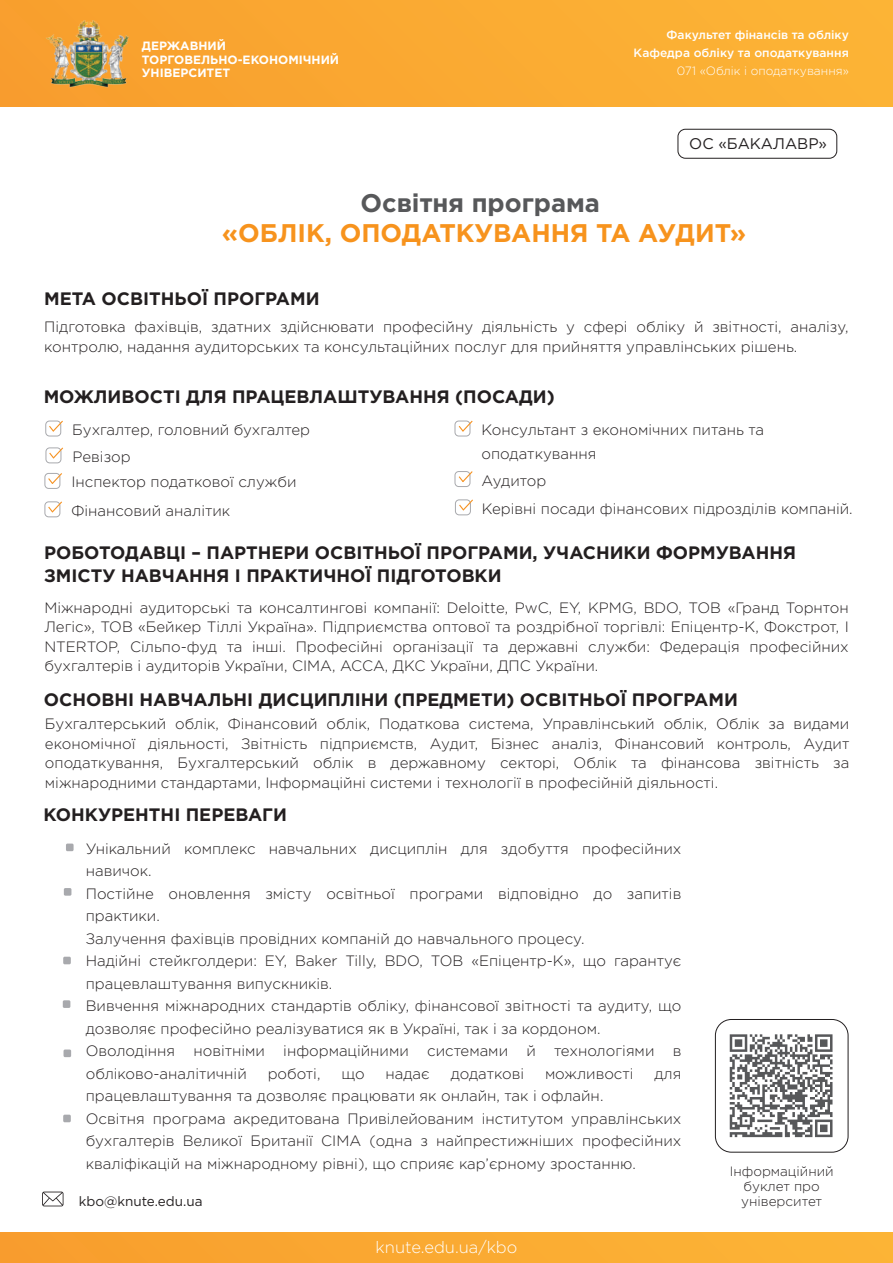
<style>
.page{position:relative;width:893px;height:1263px;background:#fff}
.page>*{position:absolute;margin:0;border:0;box-sizing:border-box;transform-origin:0 0}
.t1{font:700 25.5px "Gotham Pro";color:#f7931d}
.t2{font:700 25.5px "Gotham Pro";color:#57585a}
.t3{font:700 18px/22.5px "Gotham Pro";color:#231f20}
.t4{font:300 16.5px "Gotham Pro";color:#fff}
.t5{font:15.45px "Gotham Pro";color:#231f20}
.t6{font:300 15px/22.5px "Gotham Pro";color:#231f20}
.t7{font:300 13.5px/15px "Gotham Pro";color:#231f20;text-align:center}
.t8{font:13.5px "Gotham Pro";color:#231f20}
.t9{font:500 12px "Gotham Pro";color:#fff}
.t10{font:700 12px/13.5px "Gotham Pro";color:#fff}
.t11{font:300 12px "Gotham Pro";color:#fff}
</style>
<div class="page">
<div style="left:0;top:1233px;width:893px;height:30px;background:#faaa32"></div>
<div style="left:0;top:0;width:893px;height:107px;background:#faaa33"></div>
<img style="left:44px;top:21px;width:85px;height:70px">
<div style="left:678px;top:129px;width:159px;height:30px;border:1px solid #231f20;border-radius:8px"></div>
<svg style="left:42px;top:1191px;width:21px;height:15px"></svg>
<div style="left:715px;top:1019px;width:133px;height:133px;border:1px solid #231f20;border-radius:16px"></div>
<svg style="left:730px;top:1034px;width:102px;height:103px"></svg>
<div style="left:45px;top:421px;width:16px;height:15px;border:1px solid #a8a9ad;border-radius:4px"></div>
<div style="left:455px;top:421px;width:15px;height:15px;border:1px solid #a8a9ad;border-radius:4px"></div>
<div style="left:46px;top:447px;width:15px;height:16px;border:1px solid #a8a9ad;border-radius:4px"></div>
<div style="left:45px;top:473px;width:15px;height:16px;border:1px solid #a8a9ad;border-radius:4px"></div>
<div style="left:455px;top:471px;width:15px;height:16px;border:1px solid #a8a9ad;border-radius:4px"></div>
<svg style="left:48px;top:420px;width:15px;height:13px"></svg>
<svg style="left:48px;top:447px;width:15px;height:13px"></svg>
<svg style="left:47px;top:473px;width:15px;height:12px"></svg>
<div style="left:45px;top:501px;width:15px;height:16px;border:1px solid #a8a9ad;border-radius:4px"></div>
<svg style="left:47px;top:501px;width:15px;height:13px"></svg>
<svg style="left:458px;top:420px;width:15px;height:13px"></svg>
<svg style="left:458px;top:471px;width:15px;height:12px"></svg>
<div style="left:455px;top:499px;width:16px;height:16px;border:1px solid #a8a9ad;border-radius:4px"></div>
<svg style="left:458px;top:499px;width:15px;height:13px"></svg>
<div style="left:64px;top:888px;width:7px;height:8px;background:#a8a9ad;border-radius:2px"></div>
<div style="left:63px;top:957px;width:8px;height:7px;background:#a8a9ad;border-radius:2px"></div>
<div style="left:66px;top:843px;width:8px;height:8px;background:#a8a9ad;border-radius:2px"></div>
<div style="left:63px;top:1000px;width:7px;height:8px;background:#a8a9ad;border-radius:2px"></div>
<div style="left:63px;top:1115px;width:8px;height:7px;background:#a8a9ad;border-radius:2px"></div>
<div style="left:64px;top:1049px;width:7px;height:8px;background:#a8a9ad;border-radius:2px"></div>
<p class="t10" style="left:142px;top:39px;width:199px">ДЕРЖАВНИЙ<br>ТОРГОВЕЛЬНО-ЕКОНОМІЧНИЙ<br>УНІВЕРСИТЕТ</p>
<p class="t9" style="left:667px;top:28px;width:184px">Факультет фінансів та обліку</p>
<p class="t11" style="left:677px;top:64px;width:174px">071 «Облік і оподаткування»</p>
<p class="t9" style="left:634px;top:46px;width:217px">Кафедра обліку та оподаткування</p>
<p class="t5" style="left:689px;top:135px;width:139px">ОС «БАКАЛАВР»</p>
<h1 class="t2" style="left:360px;top:188px;width:241px">Освітня програма</h1>
<h1 class="t1" style="left:222px;top:218px;width:526px">«ОБЛІК, ОПОДАТКУВАННЯ ТА АУДИТ»</h1>
<p class="t3" style="left:44px;top:286px;width:277px">МЕТА ОСВІТНЬОЇ ПРОГРАМИ</p>
<p class="t6" style="left:44px;top:317px;width:806px;line-height:19.5px">Підготовка фахівців, здатних здійснювати професійну діяльність у сфері обліку й звітності, аналізу, контролю, надання аудиторських та консультаційних послуг для прийняття управлінських рішень.</p>
<p class="t3" style="left:44px;top:385px;width:513px">МОЖЛИВОСТІ ДЛЯ ПРАЦЕВЛАШТУВАННЯ (ПОСАДИ)</p>
<p class="t6" style="left:72px;top:419px;width:239px">Бухгалтер, головний бухгалтер</p>
<p class="t6" style="left:481px;top:419px;width:284px">Консультант з економічних питань та</p>
<p class="t6" style="left:72px;top:445px;width:60px">Ревізор</p>
<p class="t6" style="left:481px;top:443px;width:116px">оподаткування</p>
<p class="t6" style="left:71px;top:471px;width:227px">Інспектор податкової служби</p>
<p class="t6" style="left:481px;top:469px;width:66px">Аудитор</p>
<p class="t6" style="left:71px;top:499px;width:160px">Фінансовий аналітик</p>
<p class="t6" style="left:482px;top:497px;width:372px">Керівні посади фінансових підрозділів компаній.</p>
<p class="t3" style="left:44px;top:541px;width:753px">РОБОТОДАВЦІ – ПАРТНЕРИ ОСВІТНЬОЇ ПРОГРАМИ, УЧАСНИКИ ФОРМУВАННЯ<br>ЗМІСТУ НАВЧАННЯ І ПРАКТИЧНОЇ ПІДГОТОВКИ</p>
<p class="t6" style="left:44px;top:598px;width:806px;line-height:19.5px;text-align:justify">Міжнародні аудиторські та консалтингові компанії: Deloitte, PwC, EY, KPMG, BDO, ТОВ «Гранд Торнтон Легіс», ТОВ «Бейкер Тіллі Україна». Підприємства оптової та роздрібної торгівлі: Епіцентр-К, Фокстрот, І NTERTOP, Сільпо-фуд та інші. Професійні організації та державні служби: Федерація професійних бухгалтерів і аудиторів України, СІМА, ACCA, ДКС України, ДПС України.</p>
<p class="t3" style="left:44px;top:688px;width:696px">ОСНОВНІ НАВЧАЛЬНІ ДИСЦИПЛІНИ (ПРЕДМЕТИ) ОСВІТНЬОЇ ПРОГРАМИ</p>
<p class="t6" style="left:45px;top:714px;width:806px;line-height:19.5px;text-align:justify">Бухгалтерський облік, Фінансовий облік, Податкова система, Управлінський облік, Облік за видами економічної діяльності, Звітність підприємств, Аудит, Бізнес аналіз, Фінансовий контроль, Аудит оподаткування, Бухгалтерський облік в державному секторі, Облік та фінансова звітність за міжнародними стандартами, Інформаційні системи і технології в професійній діяльності.</p>
<p class="t3" style="left:44px;top:803px;width:245px">КОНКУРЕНТНІ ПЕРЕВАГИ</p>
<p class="t6" style="left:86px;top:837px;width:597px">Унікальний комплекс навчальних дисциплін для здобуття професійних навичок.<br>Постійне оновлення змісту освітньої програми відповідно до запитів практики.<br>Залучення фахівців провідних компаній до навчального процесу.<br>Надійні стейкголдери: EY, Baker Tilly, BDO, ТОВ «Епіцентр-К», що гарантує працевлаштування випускників.<br>Вивчення міжнародних стандартів обліку, фінансової звітності та аудиту, що дозволяє професійно реалізуватися як в Україні, так і за кордоном.<br>Оволодіння новітніми інформаційними системами й технологіями в обліково-аналітичній</p>
<p class="t6" style="left:268px;top:1062px;width:54px">роботі,</p>
<p class="t6" style="left:341px;top:1062px;width:25px">що</p>
<p class="t6" style="left:386px;top:1062px;width:46px">надає</p>
<p class="t6" style="left:451px;top:1062px;width:75px">додаткові</p>
<p class="t6" style="left:545px;top:1062px;width:90px">можливості</p>
<p class="t6" style="left:654px;top:1062px;width:28px">для</p>
<p class="t6" style="left:86px;top:1085px;width:597px">працевлаштування та дозволяє працювати як онлайн, так і офлайн.<br>Освітня програма акредитована Привілейованим інститутом управлінських бухгалтерів Великої Британії CIMA (одна з найпрестижніших професійних кваліфікацій на міжнародному рівні), що сприяє кар’єрному зростанню.</p>
<p class="t7" style="left:730px;top:1164px;width:106px">Інформаційний буклет про</p>
<p class="t8" style="left:79px;top:1194px;width:125px">kbo@knute.edu.ua</p>
<p class="t7" style="left:741px;top:1194px;width:83px">університет</p>
<p class="t4" style="left:376px;top:1238px;width:143px">knute.edu.ua/kbo</p>
</div>
